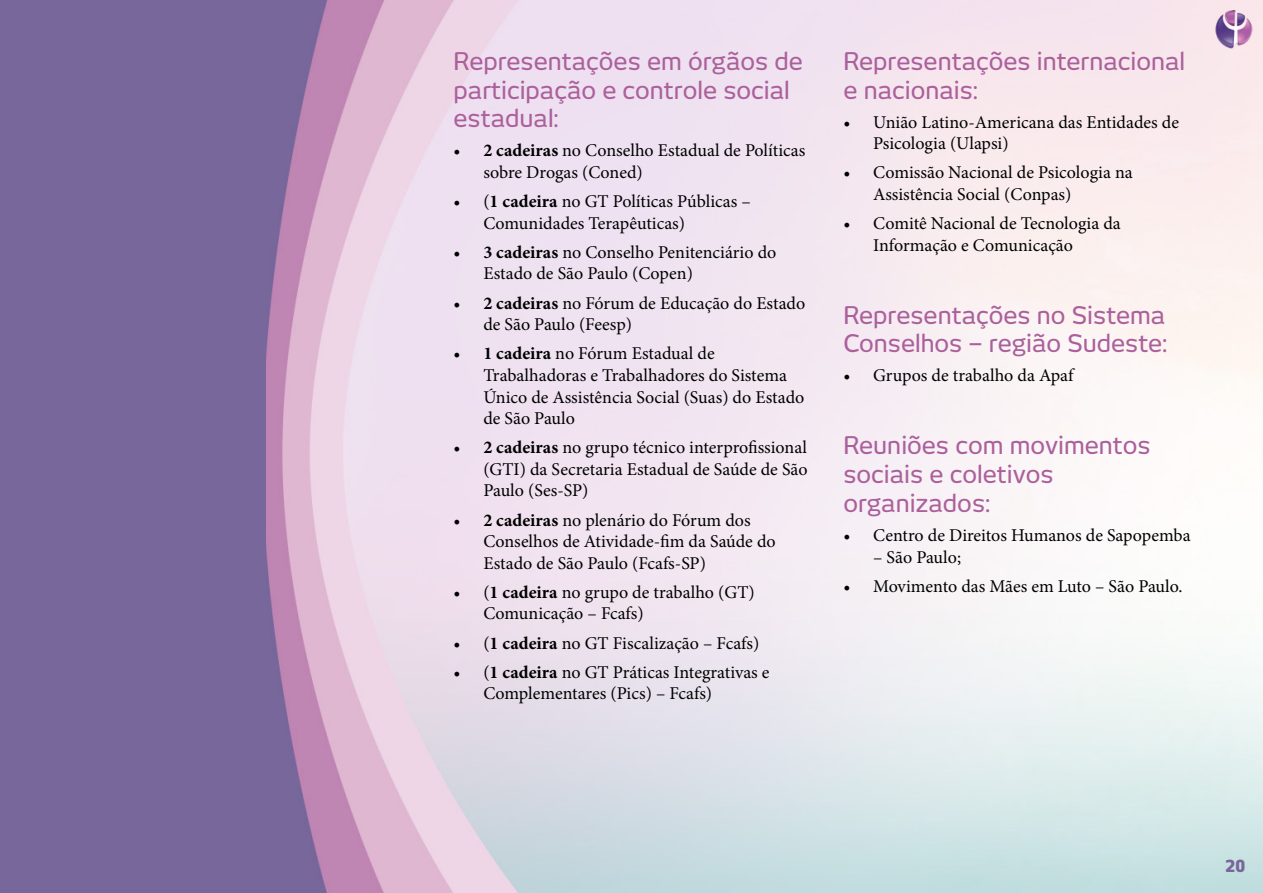
<style>
.page{position:relative;width:1263px;height:893px;background:#fff}
.page>*{position:absolute;margin:0;border:0;box-sizing:border-box;transform-origin:0 0}
.t1{font:500 24px/28.8px "New June";color:#ab609b}
.t2{font:18px/21.6px "Minion Pro";color:#000}
.t3{font:800 16.5px "New June";color:#78679b}
.s1{font-weight:700}
</style>
<div class="page">
<img style="left:0;top:0;width:1263px;height:893px">
<img style="left:1214px;top:11px;width:38px;height:39px">
<h1 class="t1" style="left:454px;top:46px;width:351px">Representações em órgãos de participação e controle social estadual:</h1>
<p class="t2" style="left:483px;top:140px;width:323px;text-indent:-30px">• <span class="s1">2 cadeiras</span> no Conselho Estadual de Políticas sobre Drogas (Coned)</p>
<p class="t2" style="left:483px;top:191px;width:269px;text-indent:-30px">• (<span class="s1">1 cadeira</span> no GT Políticas Públicas –<br>Comunidades Terapêuticas)</p>
<p class="t2" style="left:483px;top:241px;width:294px;text-indent:-30px">• <span class="s1">3 cadeiras</span> no Conselho Penitenciário do<br>Estado de São Paulo (Copen)</p>
<p class="t2" style="left:483px;top:292px;width:323px;text-indent:-30px">• <span class="s1">2 cadeiras</span> no Fórum de Educação do Estado de São Paulo (Feesp)</p>
<p class="t2" style="left:483px;top:343px;width:323px;text-indent:-30px">• <span class="s1">1 cadeira</span> no Fórum Estadual de<br>Trabalhadoras e Trabalhadores do Sistema<br>Único de Assistência Social (Suas) do Estado de São Paulo</p>
<p class="t2" style="left:483px;top:437px;width:326px;text-align:justify;text-indent:-30px">• <span class="s1">2 cadeiras</span> no grupo técnico interprofissional (GTI) da Secretaria Estadual de Saúde de São Paulo (Ses-SP)</p>
<p class="t2" style="left:483px;top:509px;width:294px;text-indent:-30px">• <span class="s1">2 cadeiras</span> no plenário do Fórum dos<br>Conselhos de Atividade-fim da Saúde do<br>Estado de São Paulo (Fcafs-SP)</p>
<p class="t2" style="left:483px;top:581px;width:273px;text-indent:-30px">• (<span class="s1">1 cadeira</span> no grupo de trabalho (GT)<br>Comunicação – Fcafs)</p>
<p class="t2" style="left:454px;top:632px;width:307px">• (<span class="s1">1 cadeira</span> no GT Fiscalização – Fcafs)</p>
<p class="t2" style="left:483px;top:661px;width:288px;text-indent:-30px">• (<span class="s1">1 cadeira</span> no GT Práticas Integrativas e<br>Complementares (Pics) – Fcafs)</p>
<h1 class="t1" style="left:843px;top:46px;width:343px">Representações internacional e nacionais:</h1>
<p class="t2" style="left:873px;top:111px;width:307px;text-indent:-30px">• União Latino-Americana das Entidades de<br>Psicologia (Ulapsi)</p>
<p class="t2" style="left:873px;top:162px;width:261px;text-indent:-30px">• Comissão Nacional de Psicologia na<br>Assistência Social (Conpas)</p>
<p class="t2" style="left:873px;top:213px;width:249px;text-indent:-30px">• Comitê Nacional de Tecnologia da<br>Informação e Comunicação</p>
<h1 class="t1" style="left:843px;top:300px;width:325px">Representações no Sistema<br>Conselhos – região Sudeste:</h1>
<p class="t2" style="left:843px;top:365px;width:231px">• Grupos de trabalho da Apaf</p>
<h1 class="t1" style="left:843px;top:431px;width:309px">Reuniões com movimentos sociais e coletivos organizados:</h1>
<p class="t2" style="left:843px;top:525px;width:349px">• Centro de Direitos Humanos de Sapopemba</p>
<p class="t2" style="left:873px;top:546px;width:89px">– São Paulo;</p>
<p class="t2" style="left:843px;top:575px;width:341px">• Movimento das Mães em Luto – São Paulo.</p>
<p class="t3" style="left:1225px;top:856px;width:21px">20</p>
</div>
